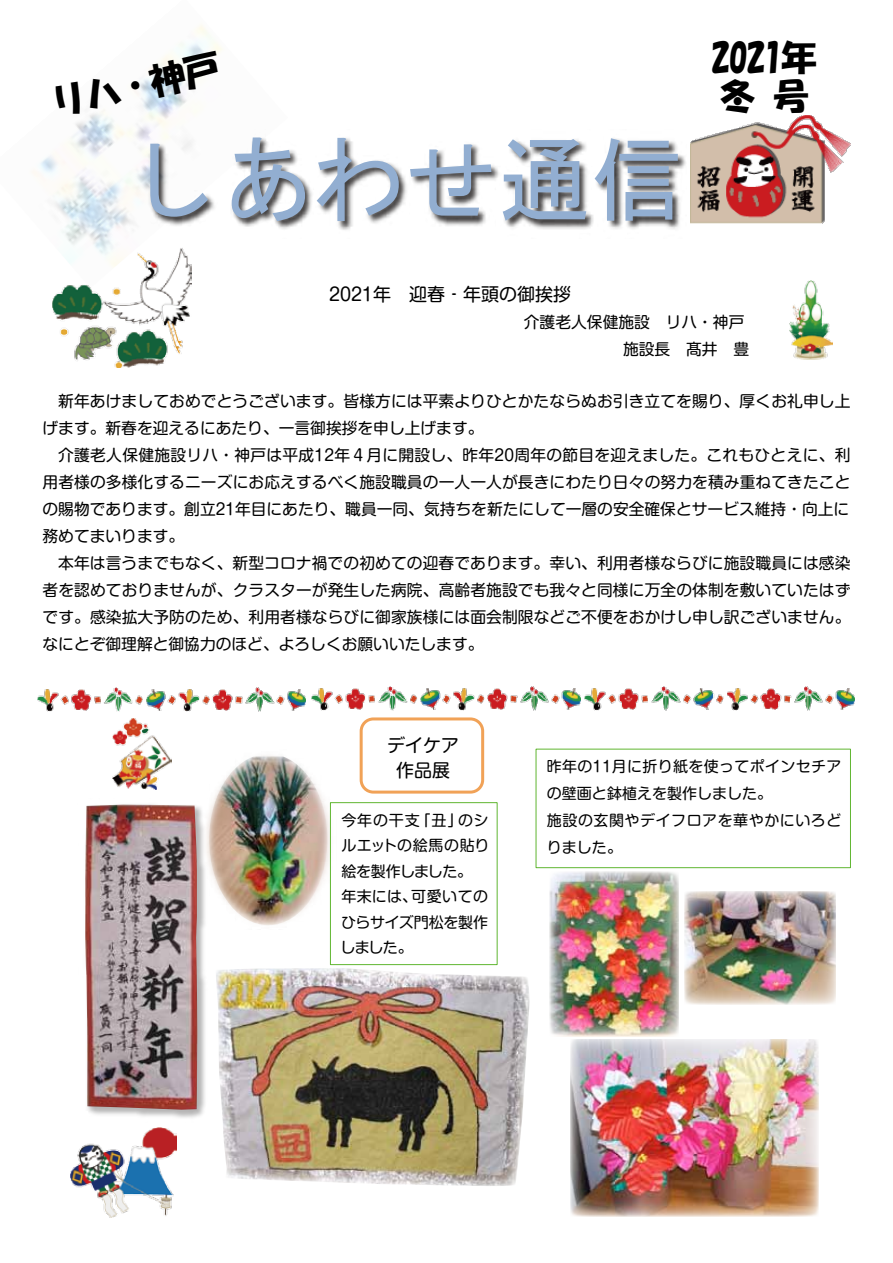
<style>
.page{position:relative;width:893px;height:1263px;background:#fff}
.page>*{position:absolute;margin:0;border:0;box-sizing:border-box;transform-origin:0 0}
.t1{font:93px "MS Gothic";color:#92aed1}
.t2{font:36px/39px "HG Soei Kakupoptai";letter-spacing:-.015em;color:#000}
.t3{font:18px/25.5px "Shin M Go Pro";color:#000;text-align:center}
.t4{font:15.75px/27px "Shin M Go Pro";color:#000;text-align:justify}
.t5{font:15px/27px "Shin M Go Pro";letter-spacing:.02em;color:#000}
.t6{font:15px/25.5px "Shin M Go Pro";color:#000}
</style>
<div class="page">
<img style="left:263px;top:755px;width:67px;height:174px">
<img style="left:88px;top:806px;width:190px;height:322px">
<img style="left:85px;top:804px;width:112px;height:306px">
<img style="left:209px;top:756px;width:118px;height:169px">
<img style="left:215px;top:968px;width:315px;height:218px">
<img style="left:550px;top:872px;width:129px;height:165px">
<img style="left:684px;top:891px;width:152px;height:113px">
<img style="left:570px;top:1039px;width:249px;height:177px">
<img style="left:32px;top:25px;width:190px;height:223px">
<img style="left:696px;top:115px;width:155px;height:109px">
<img style="left:52px;top:248px;width:140px;height:119px">
<img style="left:790px;top:280px;width:42px;height:80px">
<img style="left:37px;top:687px;width:268px;height:25px">
<img style="left:311px;top:686px;width:270px;height:25px">
<img style="left:585px;top:686px;width:269px;height:24px">
<img style="left:112px;top:719px;width:60px;height:71px">
<img style="left:71px;top:1128px;width:105px;height:90px">
<div style="left:536px;top:749px;width:315px;height:119px;border:1px solid #60b631"></div>
<img style="left:123px;top:130px;width:573px;height:108px">
<div style="left:330px;top:802px;width:167px;height:163px;border:1px solid #60b631"></div>
<div style="left:360px;top:717px;width:124px;height:77px;border:3px solid #f1a257;border-radius:12px"></div>
<h2 class="t2" style="left:48px;top:84px;width:173px;rotate:-12deg">リハ・神戸</h2>
<h1 class="t1" style="left:126px;top:133px;width:560px">しあわせ通信</h1>
<h2 class="t2" style="left:712px;top:38px;width:107px">2021年冬 号</h2>
<p class="t3" style="left:329px;top:279px;width:243px">2021年　迎春‐年頭の御挨拶</p>
<p class="t4" style="left:524px;top:306px;width:227px;text-align:right">介護老人保健施設　リハ・神戸施設長　髙井　豊</p>
<p class="t4" style="left:43px;top:386px;width:809px;text-indent:16px">新年あけましておめでとうございます。皆様方には平素よりひとかたならぬお引き立てを賜り、厚くお礼申し上げます。新春を迎えるにあたり、一言御挨拶を申し上げます。</p>
<p class="t4" style="left:43px;top:440px;width:809px;text-indent:16px">介護老人保健施設リハ・神戸は平成12年４月に開設し、昨年20周年の節目を迎えました。これもひとえに、利用者様の多様化するニーズにお応えするべく施設職員の一人一人が長きにわたり日々の努力を積み重ねてきたことの賜物であります。創立21年目にあたり、職員一同、気持ちを新たにして一層の安全確保とサービス維持・向上に務めてまいります。</p>
<p class="t4" style="left:43px;top:548px;width:809px;text-indent:16px">本年は言うまでもなく、新型コロナ禍での初めての迎春であります。幸い、利用者様ならびに施設職員には感染者を認めておりませんが、クラスターが発生した病院、高齢者施設でも我々と同様に万全の体制を敷いていたはずです。感染拡大予防のため、利用者様ならびに御家族様には面会制限などご不便をおかけし申し訳ございません。なにとぞ御理解と御協力のほど、よろしくお願いいたします。</p>
<p class="t3" style="left:387px;top:730px;width:73px">デイケア作品展</p>
<p class="t6" style="left:341px;top:805px;width:150px">今年の干支「丑」のシルエットの絵馬の貼り絵を製作しました。年末には、可愛いてのひらサイズ門松を製作しました。</p>
<p class="t5" style="left:547px;top:751px;width:296px">昨年の11月に折り紙を使ってポインセチアの壁画と鉢植えを製作しました。<br>施設の玄関やデイフロアを華やかにいろどりました。</p>
</div>
